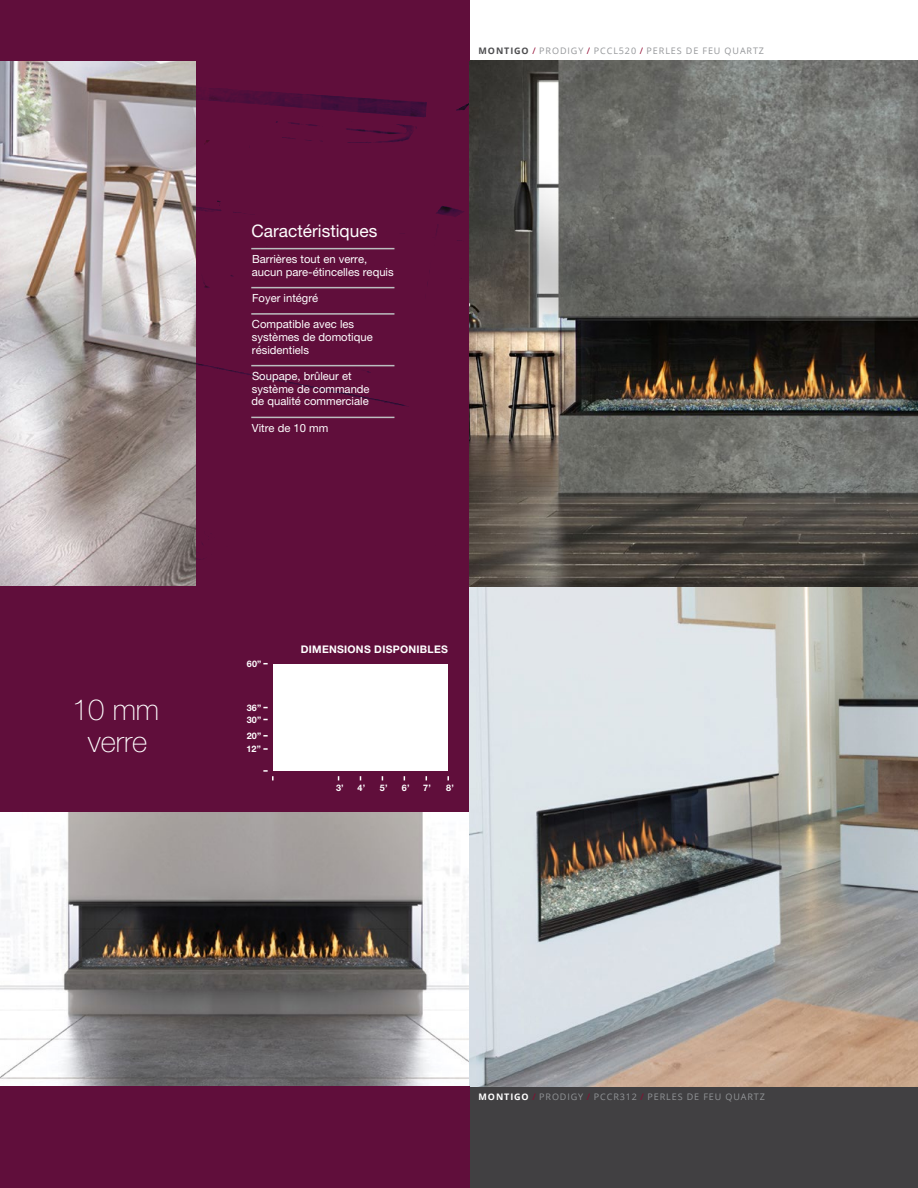
<style>
.page{position:relative;width:918px;height:1188px;background:#fff}
.page>*{position:absolute;margin:0;border:0;box-sizing:border-box;transform-origin:0 0}
.t1{font:100 29.25px/32.2px "Helvetica Neue LT Pro";color:#fff;text-align:center}
.t2{font:17.25px "Helvetica Neue LT Pro";color:#fff}
.t3{font:11.25px/12.8px "Helvetica Neue LT Pro";color:#fff}
.t4{font:700 10.5px "Helvetica Neue LT Pro";letter-spacing:.025em;color:#fff}
.t5{font:9px "Open Sans";letter-spacing:.1em;color:#939598}
.t6{font:700 9px "Helvetica Neue LT Pro";letter-spacing:.025em;color:#fff}
.s1{font-weight:700;color:#4d4d4f}
.s2{color:#91062f}
.s3{font-weight:700;color:#fff}
</style>
<div class="page">
<div style="left:0;top:586px;width:918px;height:602px;background:#414042"></div>
<img style="left:0;top:61px;width:918px;height:1026px">
<div style="left:197px;top:61px;width:272px;height:525px;background:#600e3b"></div>
<div style="left:0;top:0;width:469px;height:61px;background:#600e3b"></div>
<div style="left:0;top:1087px;width:469px;height:101px;background:#600e3b"></div>
<div style="left:0;top:586px;width:469px;height:225px;background:#600e3b"></div>
<hr style="left:251px;top:248px;width:143px;height:1px;background:#bcbec0">
<hr style="left:251px;top:287px;width:143px;height:1px;background:#bcbec0">
<hr style="left:251px;top:313px;width:143px;height:2px;background:#bcbec0">
<hr style="left:251px;top:365px;width:143px;height:1px;background:#bcbec0">
<hr style="left:251px;top:417px;width:143px;height:1px;background:#bcbec0">
<div style="left:273px;top:749px;width:65px;height:22px;background:#fff"></div>
<div style="left:339px;top:749px;width:21px;height:22px;background:#fff"></div>
<div style="left:361px;top:749px;width:21px;height:22px;background:#fff"></div>
<div style="left:383px;top:749px;width:21px;height:22px;background:#fff"></div>
<div style="left:405px;top:749px;width:21px;height:22px;background:#fff"></div>
<div style="left:427px;top:749px;width:21px;height:22px;background:#fff"></div>
<div style="left:273px;top:736px;width:65px;height:13px;background:#fff"></div>
<div style="left:339px;top:736px;width:21px;height:13px;background:#fff"></div>
<div style="left:361px;top:736px;width:21px;height:13px;background:#fff"></div>
<div style="left:383px;top:736px;width:21px;height:13px;background:#fff"></div>
<div style="left:405px;top:736px;width:21px;height:13px;background:#fff"></div>
<div style="left:427px;top:736px;width:21px;height:13px;background:#fff"></div>
<div style="left:273px;top:720px;width:65px;height:15px;background:#fff"></div>
<div style="left:339px;top:720px;width:21px;height:15px;background:#fff"></div>
<div style="left:361px;top:720px;width:21px;height:15px;background:#fff"></div>
<div style="left:383px;top:720px;width:21px;height:15px;background:#fff"></div>
<div style="left:405px;top:720px;width:21px;height:15px;background:#fff"></div>
<div style="left:427px;top:720px;width:21px;height:15px;background:#fff"></div>
<div style="left:273px;top:708px;width:65px;height:11px;background:#fff"></div>
<div style="left:339px;top:708px;width:21px;height:11px;background:#fff"></div>
<div style="left:361px;top:708px;width:21px;height:11px;background:#fff"></div>
<div style="left:383px;top:708px;width:21px;height:11px;background:#fff"></div>
<div style="left:405px;top:708px;width:21px;height:11px;background:#fff"></div>
<div style="left:427px;top:708px;width:21px;height:11px;background:#fff"></div>
<div style="left:273px;top:664px;width:65px;height:43px;background:#fff"></div>
<div style="left:339px;top:664px;width:21px;height:43px;background:#fff"></div>
<div style="left:361px;top:664px;width:21px;height:43px;background:#fff"></div>
<div style="left:383px;top:664px;width:21px;height:43px;background:#fff"></div>
<div style="left:405px;top:664px;width:21px;height:43px;background:#fff"></div>
<div style="left:427px;top:664px;width:21px;height:43px;background:#fff"></div>
<svg style="left:263px;top:770px;width:11px;height:10px"></svg>
<h1 class="t1" style="left:72px;top:693px;width:89px">10 mm verre</h1>
<h2 class="t2" style="left:252px;top:220px;width:127px">Caractéristiques</h2>
<p class="t3" style="left:252px;top:252px;width:143px">Barrières tout en verre, aucun pare-étincelles requis</p>
<p class="t3" style="left:252px;top:291px;width:68px">Foyer intégré</p>
<p class="t3" style="left:252px;top:318px;width:122px">Compatible avec les systèmes de domotique résidentiels</p>
<p class="t3" style="left:252px;top:369px;width:120px">Soupape, brûleur et système de commande de qualité commerciale</p>
<p class="t3" style="left:252px;top:421px;width:78px">Vitre de 10 mm</p>
<p class="t5" style="left:479px;top:45px;width:287px"><span class="s1">MONTIGO</span> <span class="s2">/</span> PRODIGY <span class="s2">/</span> PCCL520 <span class="s2">/</span> PERLES DE FEU QUARTZ</p>
<p class="t6" style="left:247px;top:659px;width:16px">60”</p>
<p class="t6" style="left:247px;top:703px;width:16px">36”</p>
<p class="t6" style="left:247px;top:714px;width:16px">30”</p>
<p class="t6" style="left:247px;top:730px;width:16px">20”</p>
<p class="t6" style="left:246px;top:744px;width:16px">12”</p>
<p class="t4" style="left:301px;top:642px;width:149px">DIMENSIONS DISPONIBLES</p>
<p class="t6" style="left:336px;top:782px;width:9px">3’</p>
<p class="t6" style="left:357px;top:782px;width:9px">4’</p>
<p class="t6" style="left:380px;top:782px;width:9px">5’</p>
<p class="t6" style="left:402px;top:782px;width:9px">6’</p>
<p class="t6" style="left:423px;top:782px;width:9px">7’</p>
<p class="t6" style="left:446px;top:782px;width:9px">8’</p>
<p class="t5" style="left:479px;top:1091px;width:288px"><span class="s3">MONTIGO</span> <span class="s2">/</span> PRODIGY <span class="s2">/</span> PCCR312 <span class="s2">/</span> PERLES DE FEU QUARTZ</p>
</div>
